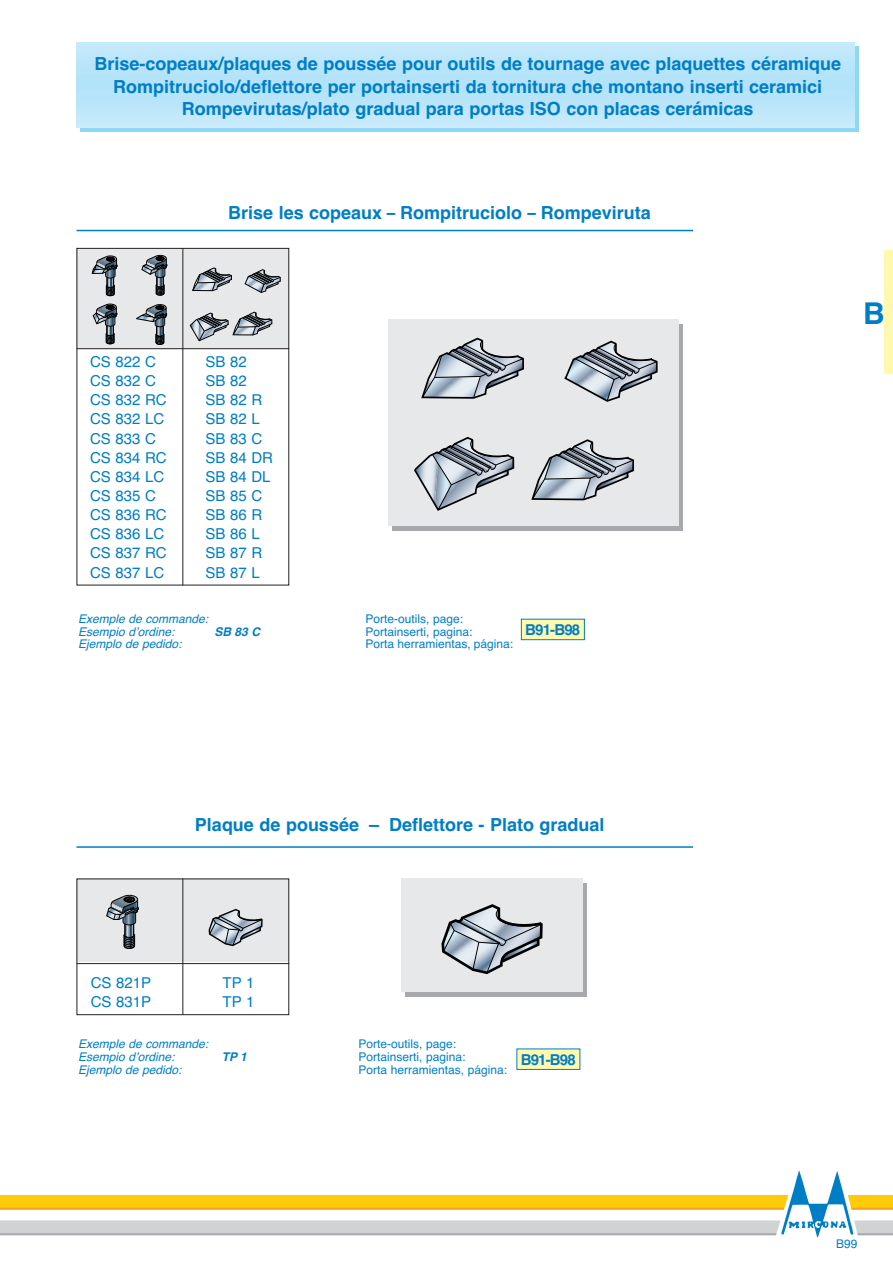
<style>
.page{position:relative;width:893px;height:1263px;background:#fff}
.page>*{position:absolute;margin:0;border:0;box-sizing:border-box;transform-origin:0 0}
.t1{font:700 30px "Helvetica";color:#007ec5}
.t2{font:700 18px/22.4px "Helvetica";color:#007ec5;text-align:center}
.t3{font:15px "Helvetica";color:#007ec5}
.t4{font:700 15px "Helvetica";letter-spacing:-.055em;color:#007ec5}
.t5{font:12px/12.8px "Helvetica";color:#007ec5}
.t6{font:italic 12px/12.8px "Helvetica";color:#007ec5}
.t7{font:italic 700 12px "Helvetica";color:#007ec5}
</style>
<div class="page">
<div style="left:0;top:1222px;width:893px;height:13px;background:#b1b2b6"></div>
<div style="left:0;top:1197px;width:893px;height:13px;background:#f9a51b"></div>
<div style="left:0;top:1195px;width:893px;height:13px;background:#feca0a"></div>
<div style="left:0;top:1220px;width:893px;height:13px;background:#d1d2d4"></div>
<svg style="left:775px;top:1170px;width:84px;height:68px"></svg>
<div style="left:405px;top:883px;width:182px;height:113px;background:#a8a9ad"></div>
<div style="left:392px;top:324px;width:291px;height:206px;background:#a8a9ad"></div>
<div style="left:81px;top:47px;width:778px;height:85px;background:#8dd7f7"></div>
<div style="left:77px;top:878px;width:212px;height:84px;background:#e7e8e9"></div>
<div style="left:77px;top:248px;width:212px;height:101px;background:#e7e8e9"></div>
<svg style="left:77px;top:43px;width:778px;height:85px;background:#bbe6f9"></svg>
<hr style="left:77px;top:230px;width:616px;height:1px;background:#007ec5">
<hr style="left:77px;top:348px;width:212px;height:1px;background:#231f20">
<hr style="left:182px;top:248px;width:1px;height:337px;background:#231f20">
<div style="left:77px;top:878px;width:212px;height:137px;border:1px solid #231f20"></div>
<hr style="left:77px;top:963px;width:212px;height:1px;background:#231f20">
<hr style="left:182px;top:878px;width:1px;height:136px;background:#231f20">
<hr style="left:77px;top:846px;width:616px;height:2px;background:#007ec5">
<svg style="left:92px;top:255px;width:26px;height:41px"></svg>
<svg style="left:141px;top:255px;width:26px;height:41px"></svg>
<svg style="left:92px;top:303px;width:25px;height:41px"></svg>
<svg style="left:192px;top:267px;width:40px;height:24px"></svg>
<svg style="left:244px;top:269px;width:37px;height:24px"></svg>
<svg style="left:106px;top:894px;width:33px;height:55px"></svg>
<svg style="left:208px;top:908px;width:55px;height:39px"></svg>
<div style="left:388px;top:320px;width:290px;height:206px;background:#e7e8e9"></div>
<svg style="left:414px;top:436px;width:101px;height:75px"></svg>
<svg style="left:564px;top:340px;width:94px;height:62px"></svg>
<svg style="left:421px;top:337px;width:103px;height:62px"></svg>
<div style="left:401px;top:878px;width:182px;height:114px;background:#e7e8e9"></div>
<svg style="left:441px;top:904px;width:102px;height:70px"></svg>
<svg style="left:136px;top:304px;width:31px;height:41px"></svg>
<svg style="left:190px;top:311px;width:82px;height:31px"></svg>
<svg style="left:531px;top:439px;width:104px;height:62px"></svg>
<div style="left:522px;top:619px;width:62px;height:20px;background:#fff8ae"></div>
<div style="left:521px;top:619px;width:64px;height:21px;border:1px solid #007ec5"></div>
<div style="left:517px;top:1049px;width:62px;height:20px;background:#fff8ae"></div>
<div style="left:516px;top:1048px;width:64px;height:22px;border:1px solid #007ec5"></div>
<div style="left:884px;top:251px;width:9px;height:123px;background:#fff8ae"></div>
<p class="t2" style="left:94px;top:53px;width:748px">Brise-copeaux/plaques de poussée pour outils de tournage avec plaquettes céramique<br>Rompitruciolo/deflettore per portainserti da tornitura che montano inserti ceramici<br>Rompevirutas/plato gradual para portas ISO con placas cerámicas</p>
<p class="t2" style="left:228px;top:202px;width:424px">Brise les copeaux – Rompitruciolo – Rompeviruta</p>
<p class="t3" style="left:90px;top:353px;width:67px">CS 822 C</p>
<p class="t3" style="left:206px;top:353px;width:43px">SB 82</p>
<p class="t3" style="left:90px;top:372px;width:67px">CS 832 C</p>
<p class="t3" style="left:206px;top:372px;width:43px">SB 82</p>
<p class="t3" style="left:90px;top:391px;width:78px">CS 832 RC</p>
<p class="t3" style="left:206px;top:391px;width:58px">SB 82 R</p>
<p class="t3" style="left:90px;top:410px;width:76px">CS 832 LC</p>
<p class="t3" style="left:206px;top:410px;width:56px">SB 82 L</p>
<p class="t3" style="left:90px;top:430px;width:67px">CS 833 C</p>
<p class="t3" style="left:206px;top:430px;width:58px">SB 83 C</p>
<p class="t3" style="left:90px;top:449px;width:78px">CS 834 RC</p>
<p class="t3" style="left:206px;top:449px;width:69px">SB 84 DR</p>
<p class="t3" style="left:90px;top:468px;width:76px">CS 834 LC</p>
<p class="t3" style="left:206px;top:468px;width:67px">SB 84 DL</p>
<p class="t3" style="left:90px;top:487px;width:67px">CS 835 C</p>
<p class="t3" style="left:206px;top:487px;width:58px">SB 85 C</p>
<p class="t3" style="left:90px;top:506px;width:78px">CS 836 RC</p>
<p class="t3" style="left:206px;top:506px;width:58px">SB 86 R</p>
<p class="t3" style="left:90px;top:525px;width:76px">CS 836 LC</p>
<p class="t3" style="left:206px;top:525px;width:56px">SB 86 L</p>
<p class="t3" style="left:90px;top:544px;width:78px">CS 837 RC</p>
<p class="t3" style="left:206px;top:544px;width:58px">SB 87 R</p>
<p class="t3" style="left:90px;top:564px;width:76px">CS 837 LC</p>
<p class="t3" style="left:206px;top:564px;width:56px">SB 87 L</p>
<p class="t6" style="left:78px;top:612px;width:132px">Exemple de commande:<br>Esempio dʼordine:</p>
<p class="t7" style="left:214px;top:624px;width:47px">SB 83 C</p>
<p class="t6" style="left:78px;top:638px;width:105px">Ejemplo de pedido:</p>
<p class="t5" style="left:365px;top:612px;width:149px">Porte-outils, page:<br>Portainserti, pagina:<br>Porta herramientas, página:</p>
<p class="t4" style="left:525px;top:621px;width:56px">B91-B98</p>
<h1 class="t1" style="left:863px;top:296px;width:23px">B</h1>
<p class="t2" style="left:195px;top:814px;width:411px">Plaque de poussée – Deflettore - Plato gradual</p>
<p class="t3" style="left:91px;top:974px;width:62px">CS 821P</p>
<p class="t3" style="left:223px;top:974px;width:33px">TP 1</p>
<p class="t3" style="left:91px;top:993px;width:62px">CS 831P</p>
<p class="t3" style="left:223px;top:993px;width:33px">TP 1</p>
<p class="t6" style="left:78px;top:1037px;width:132px">Exemple de commande:<br>Esempio dʼordine:</p>
<p class="t6" style="left:78px;top:1063px;width:105px">Ejemplo de pedido:</p>
<p class="t7" style="left:222px;top:1050px;width:27px">TP 1</p>
<p class="t5" style="left:358px;top:1037px;width:150px">Porte-outils, page:<br>Portainserti, pagina:<br>Porta herramientas, página:</p>
<p class="t4" style="left:521px;top:1051px;width:56px">B91-B98</p>
<p class="t5" style="left:836px;top:1237px;width:23px">B99</p>
</div>
